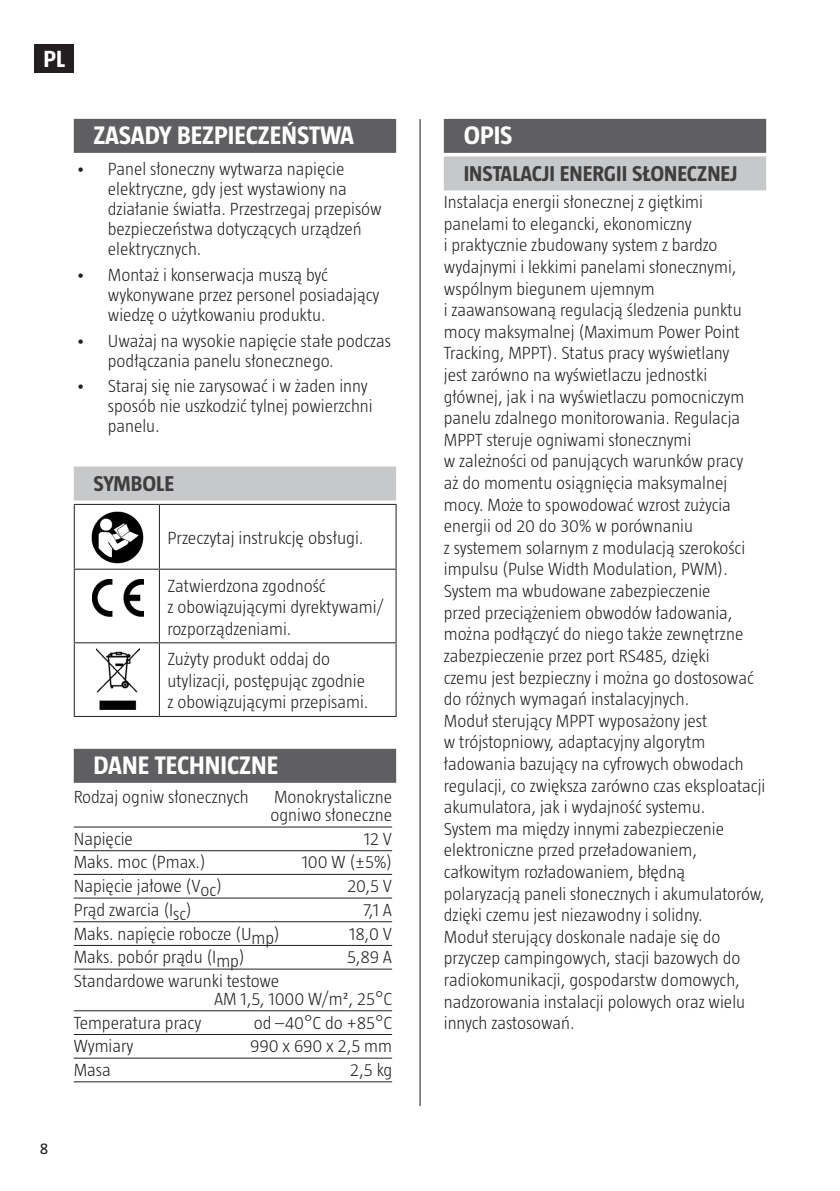
<style>
.page{position:relative;width:840px;height:1191px;background:#fff}
.page>*{position:absolute;margin:0;border:0;box-sizing:border-box;transform-origin:0 0}
.t1{font:700 26px "Taz";color:#fff}
.t2{font:700 24px "Taz";color:#fff}
.t3{font:700 22px "Taz";color:#3e3e3f}
.t4{font:300 18px/21.6px "Taz";color:#231f20}
.t5{font:16px "Taz";color:#231f20}
</style>
<div class="page">
<div style="left:35px;top:44px;width:39px;height:29px;background:#231f20"></div>
<hr style="left:419px;top:119px;width:1px;height:987px;background:#231f20">
<div style="left:443px;top:119px;width:322px;height:34px;background:#5f5f62"></div>
<div style="left:443px;top:156px;width:322px;height:34px;background:#c7c8ca"></div>
<div style="left:74px;top:119px;width:322px;height:34px;background:#5f5f62"></div>
<div style="left:74px;top:466px;width:322px;height:34px;background:#c7c8ca"></div>
<div style="left:74px;top:749px;width:322px;height:34px;background:#5f5f62"></div>
<hr style="left:74px;top:826px;width:318px;height:1px;background:#231f20">
<hr style="left:74px;top:850px;width:318px;height:1px;background:#231f20">
<hr style="left:74px;top:874px;width:318px;height:1px;background:#231f20">
<hr style="left:74px;top:897px;width:318px;height:1px;background:#231f20">
<hr style="left:74px;top:921px;width:318px;height:1px;background:#231f20">
<hr style="left:74px;top:945px;width:318px;height:1px;background:#231f20">
<hr style="left:74px;top:968px;width:318px;height:1px;background:#231f20">
<hr style="left:74px;top:1010px;width:318px;height:1px;background:#231f20">
<hr style="left:74px;top:1034px;width:318px;height:1px;background:#231f20">
<hr style="left:74px;top:1057px;width:318px;height:1px;background:#231f20">
<hr style="left:74px;top:1081px;width:318px;height:1px;background:#231f20">
<hr style="left:74px;top:504px;width:85px;height:1px;background:#231f20">
<hr style="left:159px;top:504px;width:237px;height:1px;background:#231f20">
<hr style="left:74px;top:505px;width:1px;height:63px;background:#231f20">
<hr style="left:159px;top:505px;width:1px;height:63px;background:#231f20">
<hr style="left:395px;top:505px;width:1px;height:63px;background:#231f20">
<hr style="left:74px;top:568px;width:85px;height:1px;background:#231f20">
<hr style="left:74px;top:569px;width:1px;height:73px;background:#231f20">
<hr style="left:159px;top:568px;width:237px;height:1px;background:#231f20">
<hr style="left:159px;top:569px;width:1px;height:73px;background:#231f20">
<hr style="left:395px;top:569px;width:1px;height:73px;background:#231f20">
<hr style="left:74px;top:642px;width:85px;height:1px;background:#231f20">
<hr style="left:74px;top:643px;width:1px;height:73px;background:#231f20">
<hr style="left:159px;top:642px;width:237px;height:1px;background:#231f20">
<hr style="left:159px;top:643px;width:1px;height:73px;background:#231f20">
<hr style="left:395px;top:643px;width:1px;height:73px;background:#231f20">
<hr style="left:74px;top:716px;width:85px;height:1px;background:#231f20">
<hr style="left:159px;top:716px;width:237px;height:1px;background:#231f20">
<img style="left:91px;top:511px;width:52px;height:52px">
<img style="left:92px;top:580px;width:51px;height:36px">
<img style="left:96px;top:648px;width:43px;height:61px">
<h2 class="t2" style="left:43px;top:45px;width:23px">PL</h2>
<h1 class="t1" style="left:94px;top:120px;width:262px">ZASADY BEZPIECZEŃSTWA</h1>
<p class="t4" style="left:108px;top:159px;width:275px;line-height:20px;text-indent:-32px">• Panel słoneczny wytwarza napięcie elektryczne, gdy jest wystawiony na działanie światła. Przestrzegaj przepisów bezpieczeństwa dotyczących urządzeń elektrycznych.</p>
<p class="t4" style="left:108px;top:264px;width:273px;line-height:20px;text-indent:-32px">• Montaż i konserwacja muszą być wykonywane przez personel posiadający wiedzę o użytkowaniu produktu.</p>
<p class="t4" style="left:108px;top:330px;width:285px;line-height:20px;text-indent:-32px">• Uważaj na wysokie napięcie stałe podczas podłączania panelu słonecznego.</p>
<p class="t4" style="left:108px;top:376px;width:266px;line-height:20px;text-indent:-32px">• Staraj się nie zarysować i w żaden inny sposób nie uszkodzić tylnej powierzchni panelu.</p>
<p class="t3" style="left:94px;top:471px;width:82px">SYMBOLE</p>
<p class="t4" style="left:167px;top:527px;width:197px">Przeczytaj instrukcję obsługi.</p>
<p class="t4" style="left:167px;top:574px;width:218px">Zatwierdzona zgodność<br>z obowiązującymi dyrektywami/ rozporządzeniami.</p>
<p class="t4" style="left:167px;top:648px;width:202px">Zużyty produkt oddaj do utylizacji, postępując zgodnie z obowiązującymi przepisami.</p>
<h1 class="t1" style="left:94px;top:750px;width:186px">DANE TECHNICZNE</h1>
<p class="t4" style="left:74px;top:786px;width:176px">Rodzaj ogniw słonecznych</p>
<p class="t4" style="left:270px;top:788px;width:123px;line-height:18px">Monokrystaliczne ogniwo słoneczne</p>
<p class="t4" style="left:74px;top:827px;width:61px">Napięcie</p>
<p class="t4" style="left:364px;top:827px;width:30px">12 V</p>
<p class="t4" style="left:74px;top:851px;width:133px">Maks. moc (Pmax.)</p>
<p class="t4" style="left:301px;top:851px;width:92px">100 W (±5%)</p>
<p class="t4" style="left:74px;top:875px;width:150px">Napięcie jałowe (Voc)</p>
<p class="t4" style="left:347px;top:875px;width:46px">20,5 V</p>
<p class="t4" style="left:74px;top:898px;width:120px">Prąd zwarcia (Isc)</p>
<p class="t4" style="left:363px;top:898px;width:31px">7,1 A</p>
<p class="t4" style="left:74px;top:922px;width:207px">Maks. napięcie robocze (Ump)</p>
<p class="t4" style="left:349px;top:922px;width:44px">18,0 V</p>
<p class="t4" style="left:74px;top:946px;width:172px">Maks. pobór prądu (Imp)</p>
<p class="t4" style="left:347px;top:946px;width:46px">5,89 A</p>
<p class="t4" style="left:214px;top:971px;width:179px;line-height:18px;text-indent:-140px">Standardowe warunki testowe<br>AM 1,5, 1000 W/m², 25°C</p>
<p class="t4" style="left:74px;top:1011px;width:129px">Temperatura pracy</p>
<p class="t4" style="left:253px;top:1011px;width:140px">od –40°C do +85°C</p>
<p class="t4" style="left:74px;top:1035px;width:61px">Wymiary</p>
<p class="t4" style="left:250px;top:1035px;width:143px">990 x 690 x 2,5 mm</p>
<p class="t4" style="left:74px;top:1058px;width:39px">Masa</p>
<p class="t4" style="left:350px;top:1058px;width:43px">2,5 kg</p>
<p class="t5" style="left:40px;top:1139px;width:10px">8</p>
<h1 class="t1" style="left:463px;top:120px;width:50px">OPIS</h1>
<p class="t3" style="left:463px;top:161px;width:275px">INSTALACJI ENERGII SŁONECZNEJ</p>
<p class="t4" style="left:443px;top:191px;width:323px">Instalacja energii słonecznej z giętkimi panelami to elegancki, ekonomiczny<br>i praktycznie zbudowany system z bardzo wydajnymi i lekkimi panelami słonecznymi, wspólnym biegunem ujemnym<br>i zaawansowaną regulacją śledzenia punktu mocy maksymalnej (Maximum Power Point Tracking, MPPT). Status pracy wyświetlany<br>jest zarówno na wyświetlaczu jednostki głównej, jak i na wyświetlaczu pomocniczym panelu zdalnego monitorowania. Regulacja MPPT steruje ogniwami słonecznymi<br>w zależności od panujących warunków pracy<br>aż do momentu osiągnięcia maksymalnej mocy. Może to spowodować wzrost zużycia energii od 20 do 30% w porównaniu<br>z systemem solarnym z modulacją szerokości impulsu (Pulse Width Modulation, PWM).<br>System ma wbudowane zabezpieczenie<br>przed przeciążeniem obwodów ładowania, można podłączyć do niego także zewnętrzne zabezpieczenie przez port RS485, dzięki<br>czemu jest bezpieczny i można go dostosować do różnych wymagań instalacyjnych.<br>Moduł sterujący MPPT wyposażony jest<br>w trójstopniowy, adaptacyjny algorytm ładowania bazujący na cyfrowych obwodach regulacji, co zwiększa zarówno czas eksploatacji akumulatora, jak i wydajność systemu.<br>System ma między innymi zabezpieczenie elektroniczne przed przeładowaniem, całkowitym rozładowaniem, błędną polaryzacją paneli słonecznych i akumulatorów, dzięki czemu jest niezawodny i solidny.<br>Moduł sterujący doskonale nadaje się do przyczep campingowych, stacji bazowych do radiokomunikacji, gospodarstw domowych, nadzorowania instalacji polowych oraz wielu innych zastosowań.</p>
</div>
